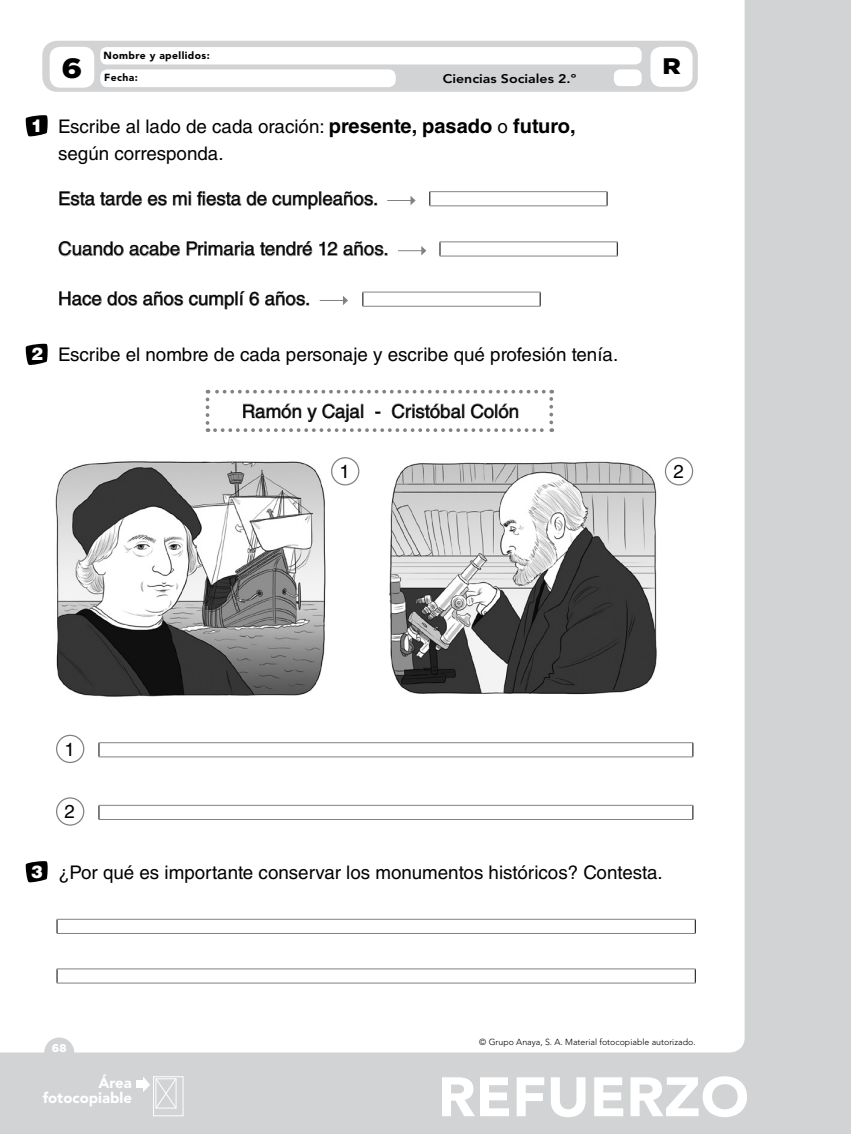
<style>
.page{position:relative;width:851px;height:1134px;background:#fff}
.page>*{position:absolute;margin:0;border:0;box-sizing:border-box;transform-origin:0 0}
.t1{font:900 55px "Avenir LT Std";color:#fff;scale:1.06 1}
.t2{font:900 27.88px "Gotham";color:#000;scale:1.13 1}
.t3{font:900 22.5px "Gotham";color:#000;scale:1.13 1}
.textoÓrdenes{font:18.75px/27.5px "Helvetica LT Std";color:#000}
.textoActividades{font:18.75px "Helvetica LT Std";color:#000}
.t4{font:900 17.5px "Helvetica LT Std";color:#fff}
.t5{font:900 14.88px/14.9px "Avenir LT Std";color:#fff;text-align:right}
.t6{font:800 12.5px "Avenir LT Std";color:#000;scale:1.13 1}
.nuclTextoNo{font:900 11.25px "Gotham";color:#fff}
.t7{font:900 10.25px "Avenir LT Std";letter-spacing:.04em;color:#000}
.nuclTextoNo-2{font:300 8.75px "Avenir LT Std";color:#000}
.s1{font-weight:700;font-size:20px}
</style>
<div class="page">
<div style="left:0;top:0;width:850px;height:1134px;background:#d1d3d4"></div>
<div style="left:0;top:0;width:744px;height:1052px;background:#fff"></div>
<div style="left:44px;top:1037px;width:30px;height:30px;background:#d1d3d4;border-radius:50%"></div>
<div style="left:153px;top:1076px;width:30px;height:40px;border:1px solid #fff"></div>
<svg style="left:143px;top:1076px;width:34px;height:33px"></svg>
<div style="left:136px;top:1081px;width:8px;height:7px;background:#fff"></div>
<div style="left:42px;top:41px;width:655px;height:51px;background:#d1d3d4;border-radius:15px"></div>
<div style="left:50px;top:47px;width:44px;height:41px;background:#fff;border-radius:11px"></div>
<div style="left:613px;top:69px;width:28px;height:17px;background:#fff;border-radius:6px"></div>
<div style="left:650px;top:47px;width:42px;height:40px;background:#fff;border-radius:11px"></div>
<div style="left:100px;top:69px;width:295px;height:18px;background:#fff;border-radius:7px"></div>
<div style="left:100px;top:47px;width:541px;height:17px;background:#fff;border-radius:6px"></div>
<div style="left:26px;top:115px;width:583px;height:45px;background:#fff"></div>
<svg style="left:25px;top:114px;width:23px;height:23px"></svg>
<div style="left:26px;top:344px;width:601px;height:17px;background:#fff"></div>
<svg style="left:25px;top:343px;width:23px;height:23px"></svg>
<div style="left:26px;top:861px;width:635px;height:18px;background:#fff"></div>
<svg style="left:25px;top:860px;width:23px;height:23px"></svg>
<svg style="left:59px;top:291px;width:78px;height:15px"></svg>
<svg style="left:143px;top:291px;width:116px;height:19px"></svg>
<svg style="left:265px;top:291px;width:44px;height:15px"></svg>
<svg style="left:319px;top:296px;width:29px;height:9px"></svg>
<svg style="left:362px;top:293px;width:1px;height:13px"></svg>
<svg style="left:539px;top:293px;width:1px;height:13px"></svg>
<hr style="left:362px;top:306px;width:178px;height:1px;background:#808285">
<hr style="left:362px;top:292px;width:178px;height:1px;background:#808285">
<svg style="left:99px;top:743px;width:1px;height:13px"></svg>
<svg style="left:692px;top:743px;width:1px;height:13px"></svg>
<hr style="left:99px;top:756px;width:594px;height:1px;background:#808285">
<hr style="left:99px;top:742px;width:594px;height:1px;background:#808285">
<svg style="left:99px;top:806px;width:1px;height:13px"></svg>
<svg style="left:692px;top:806px;width:1px;height:13px"></svg>
<hr style="left:99px;top:819px;width:594px;height:1px;background:#808285">
<hr style="left:99px;top:805px;width:594px;height:1px;background:#808285">
<svg style="left:206px;top:390px;width:347px;height:42px"></svg>
<img style="left:48px;top:454px;width:283px;height:246px">
<svg style="left:57px;top:920px;width:1px;height:13px"></svg>
<svg style="left:694px;top:920px;width:1px;height:13px"></svg>
<hr style="left:57px;top:933px;width:638px;height:1px;background:#808285">
<hr style="left:57px;top:919px;width:638px;height:1px;background:#808285">
<svg style="left:57px;top:969px;width:1px;height:14px"></svg>
<svg style="left:694px;top:969px;width:1px;height:14px"></svg>
<hr style="left:57px;top:983px;width:638px;height:1px;background:#808285">
<hr style="left:57px;top:968px;width:638px;height:1px;background:#808285">
<svg style="left:59px;top:191px;width:108px;height:15px"></svg>
<svg style="left:173px;top:192px;width:18px;height:14px"></svg>
<svg style="left:197px;top:191px;width:179px;height:19px"></svg>
<svg style="left:387px;top:196px;width:28px;height:9px"></svg>
<svg style="left:429px;top:192px;width:1px;height:14px"></svg>
<svg style="left:606px;top:192px;width:1px;height:14px"></svg>
<hr style="left:429px;top:206px;width:178px;height:1px;background:#808285">
<hr style="left:429px;top:191px;width:178px;height:1px;background:#808285">
<svg style="left:58px;top:241px;width:122px;height:15px"></svg>
<svg style="left:186px;top:241px;width:126px;height:15px"></svg>
<svg style="left:319px;top:242px;width:18px;height:14px"></svg>
<svg style="left:343px;top:241px;width:44px;height:15px"></svg>
<svg style="left:398px;top:246px;width:28px;height:9px"></svg>
<svg style="left:439px;top:243px;width:1px;height:13px"></svg>
<svg style="left:617px;top:242px;width:1px;height:14px"></svg>
<hr style="left:439px;top:256px;width:178px;height:1px;background:#808285">
<hr style="left:439px;top:242px;width:178px;height:1px;background:#808285">
<div style="left:331px;top:457px;width:28px;height:28px;border:1px solid #808285;border-radius:50%"></div>
<div style="left:56px;top:735px;width:28px;height:28px;border:1px solid #808285;border-radius:50%"></div>
<div style="left:56px;top:797px;width:28px;height:29px;border:1px solid #808285;border-radius:50%"></div>
<div style="left:664px;top:457px;width:29px;height:28px;border:1px solid #808285;border-radius:50%"></div>
<img style="left:380px;top:454px;width:283px;height:246px">
<p class="t2" style="left:61px;top:49px;width:20px">6</p>
<p class="t7" style="left:103px;top:49px;width:108px">Nombre y apellidos:</p>
<p class="t7" style="left:104px;top:71px;width:35px">Fecha:</p>
<p class="t6" style="left:442px;top:72px;width:120px">Ciencias Sociales 2.º</p>
<p class="t4" style="left:31px;top:114px;width:13px">1</p>
<p class="textoÓrdenes" style="left:58px;top:112px;width:519px">Escribe al lado de cada oración: <span class="s1">presente, pasado</span> o <span class="s1">futuro, </span>según corresponda.</p>
<p class="textoActividades" style="left:58px;top:188px;width:321px">Esta tarde es mi fiesta de cumpleaños.</p>
<p class="textoActividades" style="left:58px;top:238px;width:332px">Cuando acabe Primaria tendré 12 años.</p>
<p class="textoActividades" style="left:58px;top:288px;width:253px">Hace dos años cumplí 6 años.</p>
<p class="t4" style="left:31px;top:343px;width:13px">2</p>
<p class="textoÓrdenes" style="left:58px;top:341px;width:561px">Escribe el nombre de cada personaje y escribe qué profesión tenía.</p>
<p class="textoActividades" style="left:242px;top:400px;width:279px">Ramón y Cajal - Cristóbal Colón</p>
<p class="textoÓrdenes" style="left:339px;top:458px;width:12px">1</p>
<p class="t3" style="left:662px;top:51px;width:18px">R</p>
<p class="textoÓrdenes" style="left:673px;top:458px;width:12px">2</p>
<p class="textoÓrdenes" style="left:64px;top:735px;width:12px">1</p>
<p class="textoÓrdenes" style="left:64px;top:798px;width:12px">2</p>
<p class="t4" style="left:31px;top:860px;width:13px">3</p>
<p class="textoÓrdenes" style="left:58px;top:858px;width:606px">¿Por qué es importante conservar los monumentos históricos? Contesta.</p>
<p class="nuclTextoNo" style="left:52px;top:1040px;width:16px">68</p>
<p class="t5" style="left:43px;top:1075px;width:91px">Área fotocopiable</p>
<p class="nuclTextoNo-2" style="left:479px;top:1037px;width:218px">© Grupo Anaya, S. A. Material fotocopiable autorizado.</p>
<p class="t1" style="left:437px;top:1064px;width:295px">REFUERZO</p>
</div>
